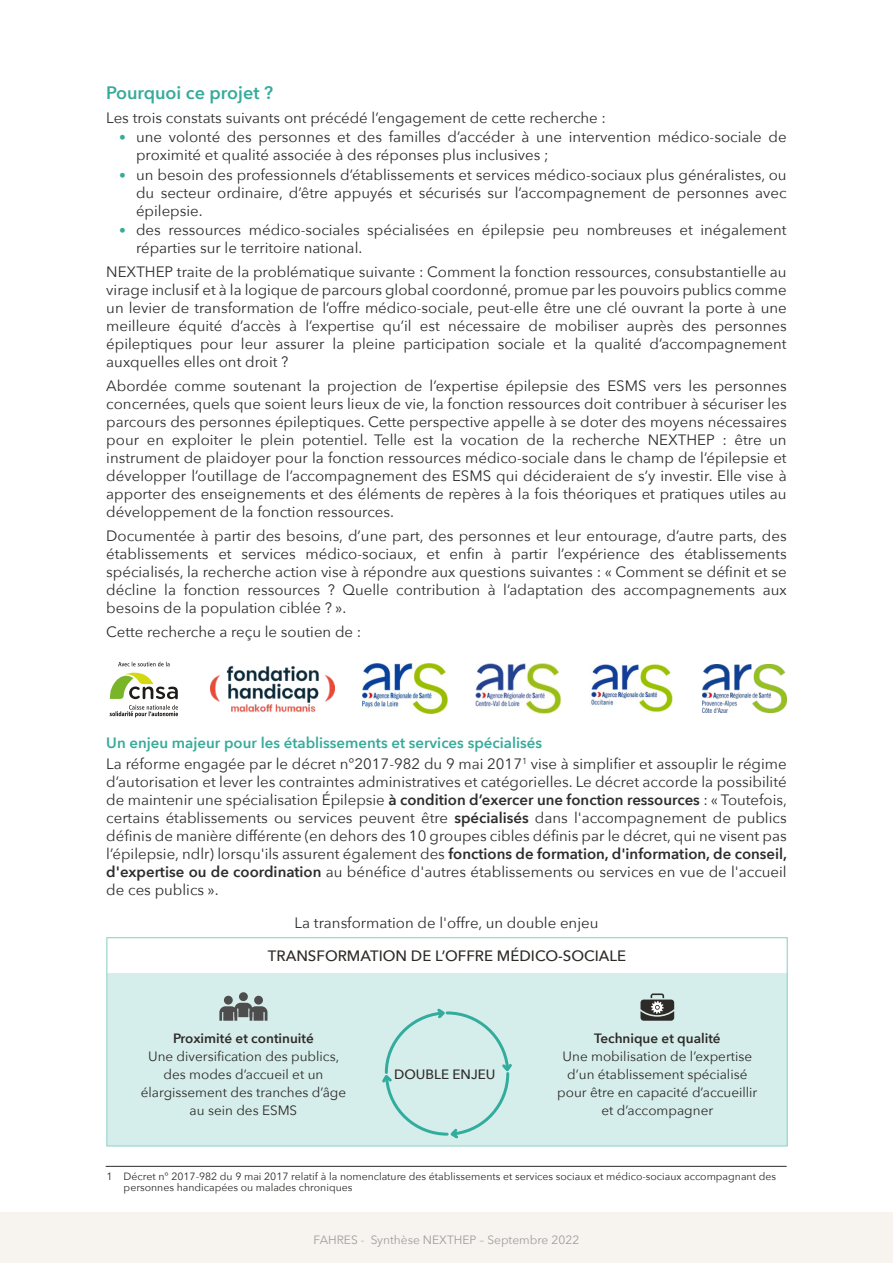
<style>
.page{position:relative;width:893px;height:1263px;background:#fff}
.page>*{position:absolute;margin:0;border:0;box-sizing:border-box;transform-origin:0 0}
.t1{font:600 18px "Avenir Next";color:#37ab9a}
.t2{font:15px/18px "Avenir Next";color:#2d2c2e;text-align:justify}
.t3{font:500 15px "Avenir Next";color:#2d2a28}
.t4{font:13.5px/18px "Avenir Next";color:#2d2a28;text-align:center}
.t5{font:600 13.5px "Avenir Next";color:#2d2a28}
.t6{font:500 13.5px "Avenir Next";color:#2d2a28}
.t7{font:12px "Avenir Next";color:#9f9c9b}
.t8{font:10.5px/10.5px "Avenir Next";color:#2d2a28}
.s1{font-size:13.5px;color:#37ab9a}
.s2{font-weight:600;color:#37ab9a}
.s3{font-weight:600}
</style>
<div class="page">
<div style="left:0;top:1212px;width:893px;height:51px;background:#f7f4f0"></div>
<div style="left:107px;top:973px;width:680px;height:173px;background:#d6eeeb"></div>
<svg style="left:382px;top:1008px;width:130px;height:131px"></svg>
<svg style="left:640px;top:993px;width:34px;height:28px"></svg>
<div style="left:224px;top:996px;width:9px;height:8px;background:#4d4d4d;border-radius:50%"></div>
<div style="left:239px;top:992px;width:9px;height:9px;background:#4d4d4d;border-radius:50%"></div>
<div style="left:254px;top:996px;width:9px;height:8px;background:#4d4d4d;border-radius:50%"></div>
<svg style="left:219px;top:1003px;width:48px;height:18px"></svg>
<div style="left:106px;top:937px;width:682px;height:209px;border:1px solid #98d6ce"></div>
<hr style="left:106px;top:1166px;width:680px;height:1px;background:#2d2a28">
<svg style="left:110px;top:705px;width:68px;height:12px"></svg>
<svg style="left:109px;top:662px;width:69px;height:37px"></svg>
<img style="left:211px;top:665px;width:124px;height:48px">
<img style="left:363px;top:664px;width:85px;height:49px">
<img style="left:591px;top:664px;width:82px;height:48px">
<img style="left:476px;top:663px;width:85px;height:50px">
<img style="left:703px;top:664px;width:84px;height:48px">
<p class="t1" style="left:106px;top:81px;width:168px">Pourquoi ce projet ?</p>
<p class="t2" style="left:106px;top:109px;width:501px">Les trois constats suivants ont précédé l’engagement de cette recherche :</p>
<p class="t2" style="left:136px;top:128px;width:652px;text-indent:-17px"><span class="s1">•</span> une volonté des personnes et des familles d’accéder à une intervention médico-sociale de proximité et qualité associée à des réponses plus inclusives ;</p>
<p class="t2" style="left:136px;top:166px;width:652px;text-indent:-17px"><span class="s1">•</span> un besoin des professionnels d’établissements et services médico-sociaux plus généralistes, ou du secteur ordinaire, d’être appuyés et sécurisés sur l’accompagnement de personnes avec épilepsie.</p>
<p class="t2" style="left:136px;top:221px;width:652px;text-indent:-17px"><span class="s1">•</span> des ressources médico-sociales spécialisées en épilepsie peu nombreuses et inégalement réparties sur le territoire national.</p>
<p class="t2" style="left:106px;top:263px;width:682px">NEXTHEP traite de la problématique suivante : Comment la fonction ressources, consubstantielle au virage inclusif et à la logique de parcours global coordonné, promue par les pouvoirs publics comme un levier de transformation de l’offre médico-sociale, peut-elle être une clé ouvrant la porte à une meilleure équité d’accès à l’expertise qu’il est nécessaire de mobiliser auprès des personnes épileptiques pour leur assurer la pleine participation sociale et la qualité d’accompagnement auxquelles elles ont droit ?</p>
<p class="t2" style="left:106px;top:377px;width:682px">Abordée comme soutenant la projection de l’expertise épilepsie des ESMS vers les personnes concernées, quels que soient leurs lieux de vie, la fonction ressources doit contribuer à sécuriser les parcours des personnes épileptiques. Cette perspective appelle à se doter des moyens nécessaires pour en exploiter le plein potentiel. Telle est la vocation de la recherche NEXTHEP : être un instrument de plaidoyer pour la fonction ressources médico-sociale dans le champ de l’épilepsie et développer l’outillage de l’accompagnement des ESMS qui décideraient de s’y investir. Elle vise à apporter des enseignements et des éléments de repères à la fois théoriques et pratiques utiles au développement de la fonction ressources.</p>
<p class="t2" style="left:106px;top:527px;width:682px">Documentée à partir des besoins, d’une part, des personnes et leur entourage, d’autre parts, des établissements et services médico-sociaux, et enfin à partir l’expérience des établissements spécialisés, la recherche action vise à répondre aux questions suivantes : « Comment se définit et se décline la fonction ressources ? Quelle contribution à l’adaptation des accompagnements aux besoins de la population ciblée ? ».</p>
<p class="t2" style="left:106px;top:623px;width:257px">Cette recherche a reçu le soutien de :</p>
<p class="t2" style="left:106px;top:732px;width:682px;line-height:21px"><span class="s2">Un enjeu majeur pour les établissements et services spécialisés<br></span>La réforme engagée par le décret n°2017-982 du 9 mai 2017<sup>1</sup> vise à simplifier et assouplir le régime</p>
<p class="t2" style="left:106px;top:773px;width:682px">d’autorisation et lever les contraintes administratives et catégorielles. Le décret accorde la possibilité de maintenir une spécialisation Épilepsie <span class="s3">à condition d’exercer une fonction ressources</span> : « Toutefois, certains établissements ou services peuvent être <span class="s3">spécialisés</span> dans l'accompagnement de publics définis de manière différente (en dehors des 10 groupes cibles définis par le décret, qui ne visent pas l’épilepsie, ndlr) lorsqu'ils assurent également des <span class="s3">fonctions de formation, d'information, de conseil, d'expertise ou de coordination</span> au bénéfice d'autres établissements ou services en vue de l'accueil de ces publics ».</p>
<p class="t2" style="left:295px;top:915px;width:305px">La transformation de l'offre, un double enjeu</p>
<p class="t3" style="left:268px;top:946px;width:360px">TRANSFORMATION DE L’OFFRE MÉDICO-SOCIALE</p>
<p class="t5" style="left:173px;top:1029px;width:142px">Proximité et continuité</p>
<p class="t4" style="left:141px;top:1047px;width:207px">Une diversification des publics, des modes d’accueil et un élargissement des tranches d’âge au sein des ESMS</p>
<p class="t6" style="left:394px;top:1065px;width:103px">DOUBLE ENJEU</p>
<p class="t5" style="left:594px;top:1029px;width:128px">Technique et qualité</p>
<p class="t4" style="left:557px;top:1047px;width:202px">Une mobilisation de l’expertise d’un établissement spécialisé pour être en capacité d’accueillir et d’accompagner</p>
<p class="t8" style="left:124px;top:1172px;width:654px;text-indent:-17px">1 Décret n° 2017-982 du 9 mai 2017 relatif à la nomenclature des établissements et services sociaux et médico-sociaux accompagnant des personnes handicapées ou malades chroniques</p>
<p class="t7" style="left:314px;top:1232px;width:267px">FAHRES - Synthèse NEXTHEP – Septembre 2022</p>
</div>
